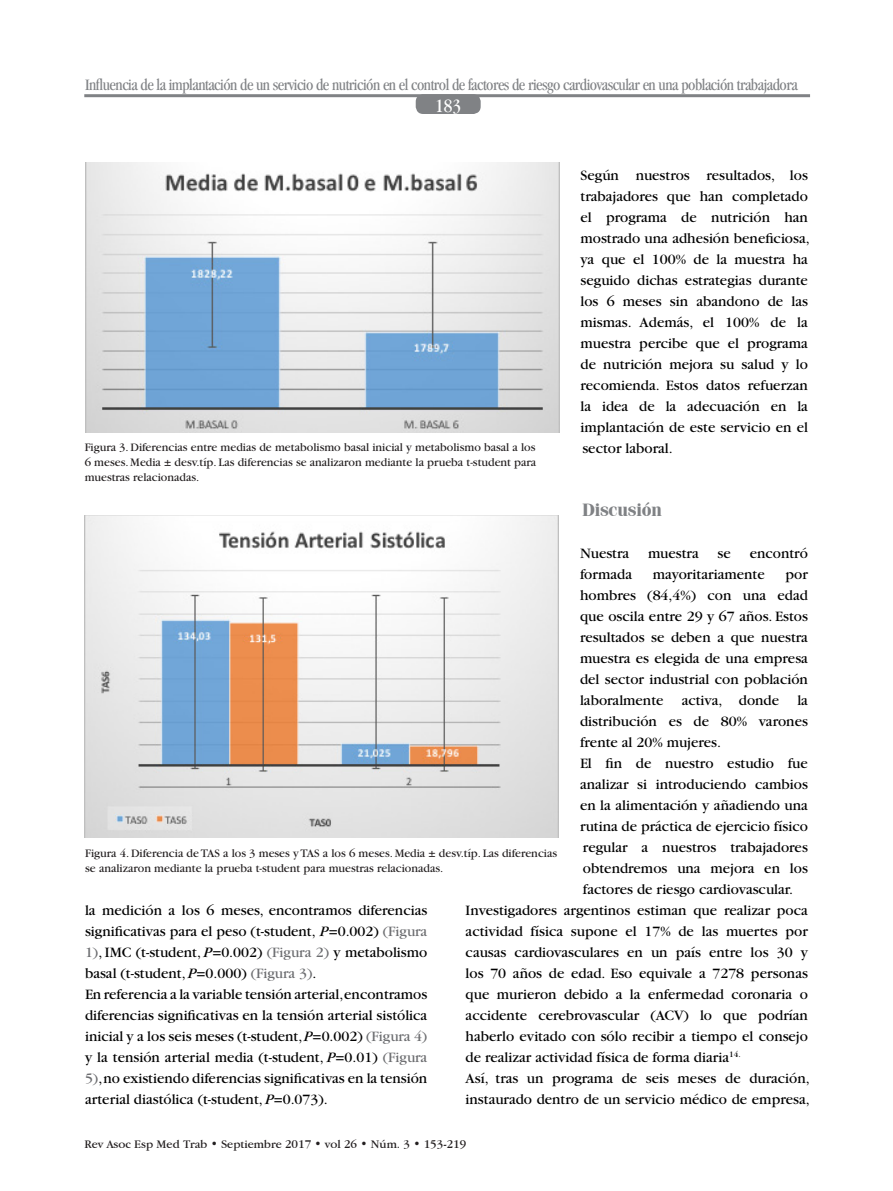
<style>
.page{position:relative;width:893px;height:1191px;background:#fff}
.page>*{position:absolute;margin:0;border:0;box-sizing:border-box;transform-origin:0 0}
.t1{font:condensed 19.5px "Garamond";color:#fff}
.t2{font:700 18px "Fenice IT Cby BT";letter-spacing:-.01em;color:#808285}
.t3{font:condensed 16.5px "Garamond";letter-spacing:-.03em;color:#808285}
.t4{font:15px/21px "Garamond";color:#000}
.t5{font:12px/15px "Garamond";color:#231f20;text-align:justify}
.t6{font:12px "Garamond IT Cby BT";color:#231f20}
.s1{font-style:italic}
.s2{color:#6c6d70}
</style>
<div class="page">
<img style="left:85px;top:162px;width:474px;height:270px">
<img style="left:85px;top:516px;width:474px;height:321px">
<hr style="left:84px;top:94px;width:726px;height:3px;background:#808285">
<div style="left:416px;top:94px;width:65px;height:20px;background:#808285;border-radius:8px"></div>
<p class="t3" style="left:85px;top:75px;width:714px">Influencia de la implantación de un servicio de nutrición en el control de factores de riesgo cardiovascular en una población trabajadora</p>
<h1 class="t1" style="left:435px;top:95px;width:27px">183</h1>
<p class="t5" style="left:85px;top:440px;width:453px">Figura 3. Diferencias entre medias de metabolismo basal inicial y metabolismo basal a los 6 meses. Media ± desv.típ. Las diferencias se analizaron mediante la prueba t-student para muestras relacionadas.</p>
<p class="t4" style="left:580px;top:165px;width:231px">Según nuestros resultados, los trabajadores que han completado el programa de nutrición han mostrado una adhesión beneficiosa, ya que el 100% de la muestra ha seguido dichas estrategias durante los 6 meses sin abandono de las mismas. Además, el 100% de la muestra percibe que el programa de nutrición mejora su salud y lo recomienda. Estos datos refuerzan la idea de la adecuación en la implantación de este servicio en el sector laboral.</p>
<p class="t2" style="left:582px;top:499px;width:81px">Discusión</p>
<p class="t4" style="left:580px;top:543px;width:51px">Nuestra</p>
<p class="t4" style="left:648px;top:543px;width:52px">muestra</p>
<p class="t4" style="left:718px;top:543px;width:15px">se</p>
<p class="t4" style="left:750px;top:543px;width:60px">encontró</p>
<p class="t4" style="left:580px;top:564px;width:54px">formada</p>
<p class="t4" style="left:653px;top:564px;width:113px">mayoritariamente</p>
<p class="t4" style="left:785px;top:564px;width:24px">por</p>
<p class="t4" style="left:580px;top:585px;width:229px">hombres (84,4%) con una edad</p>
<p class="t4" style="left:580px;top:606px;width:229px">que oscila entre 29 y 67 años. Estos</p>
<p class="t4" style="left:580px;top:627px;width:229px">resultados se deben a que nuestra</p>
<p class="t4" style="left:580px;top:648px;width:229px">muestra es elegida de una empresa</p>
<p class="t4" style="left:580px;top:669px;width:229px">del sector industrial con población</p>
<p class="t4" style="left:580px;top:690px;width:229px">laboralmente activa, donde la</p>
<p class="t4" style="left:580px;top:711px;width:229px">distribución es de 80% varones</p>
<p class="t4" style="left:580px;top:732px;width:143px">frente al 20% mujeres.</p>
<p class="t4" style="left:580px;top:753px;width:229px">El fin de nuestro estudio fue</p>
<p class="t4" style="left:580px;top:774px;width:229px">analizar si introduciendo cambios</p>
<p class="t4" style="left:580px;top:795px;width:229px">en la alimentación y añadiendo una</p>
<p class="t4" style="left:580px;top:816px;width:229px">rutina de práctica de ejercicio físico</p>
<p class="t4" style="left:583px;top:837px;width:226px">regular a nuestros trabajadores</p>
<p class="t4" style="left:583px;top:858px;width:226px">obtendremos una mejora en los</p>
<p class="t4" style="left:583px;top:879px;width:212px">factores de riesgo cardiovascular.</p>
<p class="t4" style="left:466px;top:900px;width:344px">Investigadores argentinos estiman que realizar poca</p>
<p class="t4" style="left:466px;top:921px;width:344px">actividad física supone el 17% de las muertes por</p>
<p class="t4" style="left:466px;top:942px;width:344px">causas cardiovasculares en un país entre los 30 y</p>
<p class="t4" style="left:466px;top:963px;width:344px">los 70 años de edad. Eso equivale a 7278 personas</p>
<p class="t4" style="left:466px;top:984px;width:344px">que murieron debido a la enfermedad coronaria o</p>
<p class="t4" style="left:466px;top:1005px;width:344px">accidente cerebrovascular (ACV) lo que podrían</p>
<p class="t4" style="left:466px;top:1026px;width:344px">haberlo evitado con sólo recibir a tiempo el consejo</p>
<p class="t4" style="left:466px;top:1047px;width:277px">de realizar actividad física de forma diaria<sup>14.</sup></p>
<p class="t4" style="left:466px;top:1068px;width:346px">Así, tras un programa de seis meses de duración,</p>
<p class="t4" style="left:466px;top:1089px;width:346px">instaurado dentro de un servicio médico de empresa,</p>
<p class="t5" style="left:85px;top:846px;width:473px">Figura 4. Diferencia de TAS a los 3 meses y TAS a los 6 meses. Media ± desv.típ. Las diferencias se analizaron mediante la prueba t-student para muestras relacionadas.</p>
<p class="t4" style="left:85px;top:900px;width:344px">la medición a los 6 meses, encontramos diferencias significativas para el peso (t-student, <span class="s1">P</span>=0.002) <span class="s2">(Figura 1)</span>, IMC (t-student, <span class="s1">P</span>=0.002) <span class="s2">(Figura 2)</span> y metabolismo basal (t-student, <span class="s1">P</span>=0.000) <span class="s2">(Figura 3)</span>.<br>En referencia a la variable tensión arterial,encontramos diferencias significativas en la tensión arterial sistólica inicial y a los seis meses (t-student, <span class="s1">P</span>=0.002) <span class="s2">(Figura 4) </span>y la tensión arterial media (t-student, <span class="s1">P</span>=0.01) <span class="s2">(Figura 5)</span>, no existiendo diferencias significativas en la tensión arterial diastólica (t-student, <span class="s1">P</span>=0.073).</p>
<p class="t6" style="left:85px;top:1136px;width:383px">Rev Asoc Esp Med Trab • Septiembre 2017 • vol 26 • Núm. 3 • 153-219</p>
</div>
